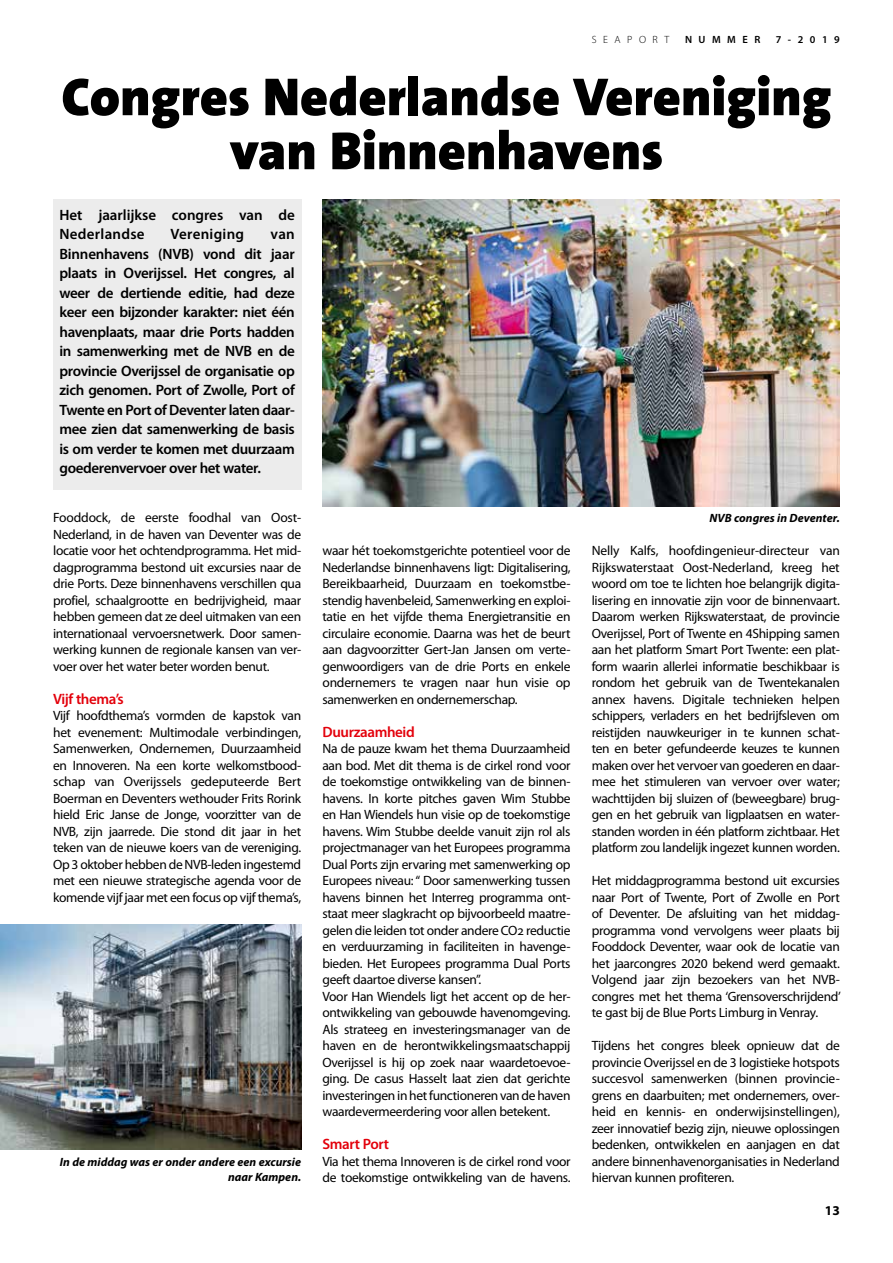
<style>
.page{position:relative;width:893px;height:1263px;background:#fff}
.page>*{position:absolute;margin:0;border:0;box-sizing:border-box;transform-origin:0 0}
.t1{font:900 54px/54px "The Sans";color:#000;text-align:center}
.t2{font:600 15px/19.5px "Myriad Pro";letter-spacing:-.015em;color:#000}
.t3{font:600 15px "Myriad Pro";letter-spacing:-.025em;color:#e3000b}
.t4{font:600 15px "Myriad Pro";letter-spacing:.02em;color:#000}
.t5{font:13.5px/16.5px "Myriad Pro";letter-spacing:-.025em;color:#000;text-align:justify}
.t6{font:700 13.5px "Myriad Pro";color:#000}
.t7{font:italic 700 12px/15px "Myriad Pro";color:#000;text-align:right}
.t8{font:600 10.5px "Myriad Pro";letter-spacing:.62em;color:#000}
.t9{font:300 10.5px "Myriad Pro";letter-spacing:.62em;color:#000}
</style>
<div class="page">
<div style="left:53px;top:199px;width:248px;height:290px;background:#ececec"></div>
<img style="left:0;top:925px;width:301px;height:224px">
<img style="left:322px;top:199px;width:518px;height:307px">
<p class="t9" style="left:592px;top:33px;width:79px">SEAPORT</p>
<p class="t8" style="left:685px;top:33px;width:77px">NUMMER</p>
<p class="t8" style="left:776px;top:33px;width:65px">7-2019</p>
<h1 class="t1" style="left:61px;top:69px;width:772px">Congres Nederlandse Vereniging van Binnenhavens</h1>
<p class="t2" style="left:60px;top:205px;width:237px">Het jaarlijkse congres van de<br>Nederlandse</p>
<p class="t4" style="left:171px;top:226px;width:75px">Vereniging</p>
<p class="t2" style="left:60px;top:225px;width:237px;text-align:justify;text-indent:211px">van Binnenhavens (NVB) vond dit jaar plaats in Overijssel. Het congres, al weer de dertiende editie, had deze keer een bijzonder karakter: niet één havenplaats, maar drie Ports hadden in samenwerking met de NVB en de provincie Overijssel de organisatie op zich genomen. Port of Zwolle, Port of Twente en Port of Deventer laten daar&shy;mee zien dat samenwerking de basis is om verder te komen met duurzaam goederenvervoer over het water.</p>
<p class="t5" style="left:53px;top:510px;width:250px">Fooddock, de eerste foodhal van Oost-Nederland, in de haven van Deventer was de locatie voor het ochtendprogramma. Het mid&shy;dagprogramma bestond uit excursies naar de drie Ports. Deze binnenhavens verschillen qua profiel, schaalgrootte en bedrijvigheid, maar hebben gemeen dat ze deel uitmaken van een internationaal vervoersnetwerk. Door samen&shy;werking kunnen de regionale kansen van ver&shy;voer over het water beter worden benut.</p>
<p class="t3" style="left:53px;top:690px;width:72px">Vijf thema’s</p>
<p class="t5" style="left:53px;top:708px;width:250px">Vijf hoofdthema’s vormden de kapstok van het evenement: Multimodale verbindingen, Samenwerken, Ondernemen, Duurzaamheid en Innoveren. Na een korte welkomstbood&shy;schap van Overijssels gedeputeerde Bert Boerman en Deventers wethouder Frits Rorink hield Eric Janse de Jonge, voorzitter van de NVB, zijn jaarrede. Die stond dit jaar in het teken van de nieuwe koers van de vereniging.<br>Op 3 oktober hebben de NVB-leden ingestemd met een nieuwe strategische agenda voor de komende vijf jaar met een focus op vijf thema’s,</p>
<p class="t7" style="left:60px;top:1154px;width:243px">In de middag was er onder andere een excursie naar Kampen.</p>
<p class="t5" style="left:322px;top:542px;width:250px">waar hét toekomstgerichte potentieel voor de Nederlandse binnenhavens ligt: Digitalisering, Bereikbaarheid, Duurzaam en toekomstbe&shy;stendig havenbeleid, Samenwerking en exploi&shy;tatie en het vijfde thema Energietransitie en circulaire economie. Daarna was het de beurt aan dagvoorzitter Gert-Jan Jansen om verte&shy;genwoordigers van de drie Ports en enkele ondernemers te vragen naar hun visie op samenwerken en ondernemerschap.</p>
<p class="t3" style="left:322px;top:723px;width:94px">Duurzaamheid</p>
<p class="t5" style="left:322px;top:741px;width:250px;text-align:left">Na de pauze kwam het thema Duurzaamheid aan bod. Met dit thema is de cirkel rond voor de toekomstige ontwikkeling van de binnen&shy;havens. In korte pitches gaven Wim Stubbe en Han Wiendels hun visie op de toekomstige havens. Wim Stubbe deelde vanuit zijn rol als projectmanager van het Europees programma Dual Ports zijn ervaring met samenwerking op Europees niveau: “ Door samenwerking tussen havens binnen het Interreg programma ont&shy;staat meer slagkracht op bijvoorbeeld maatre&shy;gelen die leiden tot onder andere CO2 reductie en verduurzaming in faciliteiten in havenge&shy;bieden. Het Europees programma Dual Ports geeft daartoe diverse kansen”.<br>Voor Han Wiendels ligt het accent op de her&shy;ontwikkeling van gebouwde havenomgeving.<br>Als strateeg en investeringsmanager van de haven en de herontwikkelingsmaatschappij Overijssel is hij op zoek naar waardetoevoe&shy;ging. De casus Hasselt laat zien dat gerichte investeringen in het functioneren van de haven waardevermeerdering voor allen betekent.</p>
<p class="t3" style="left:322px;top:1136px;width:68px">Smart Port</p>
<p class="t5" style="left:322px;top:1153px;width:250px">Via het thema Innoveren is de cirkel rond voor de toekomstige ontwikkeling van de havens.</p>
<p class="t7" style="left:709px;top:511px;width:132px">NVB congres in Deventer.</p>
<p class="t5" style="left:592px;top:543px;width:250px">Nelly Kalfs, hoofdingenieur-directeur van Rijkswaterstaat Oost-Nederland, kreeg het woord om toe te lichten hoe belangrijk digita&shy;lisering en innovatie zijn voor de binnenvaart.<br>Daarom werken Rijkswaterstaat, de provincie Overijssel, Port of Twente en 4Shipping samen aan het platform Smart Port Twente: een plat&shy;form waarin allerlei informatie beschikbaar is rondom het gebruik van de Twentekanalen annex havens. Digitale technieken helpen schippers, verladers en het bedrijfsleven om reistijden nauwkeuriger in te kunnen schat&shy;ten en beter gefundeerde keuzes te kunnen maken over het vervoer van goederen en daar&shy;mee het stimuleren van vervoer over water; wachttijden bij sluizen of (beweegbare) brug&shy;gen en het gebruik van ligplaatsen en water&shy;standen worden in één platform zichtbaar. Het platform zou landelijk ingezet kunnen worden.</p>
<p class="t5" style="left:592px;top:872px;width:251px">Het middagprogramma bestond uit excursies naar Port of Twente, Port of Zwolle en Port of Deventer. De afsluiting van het middag&shy;programma vond vervolgens weer plaats bij Fooddock Deventer, waar ook de locatie van het jaarcongres 2020 bekend werd gemaakt.<br>Volgend jaar zijn bezoekers van het NVB&shy;congres met het thema ‘Grensoverschrijdend’ te gast bij de Blue Ports Limburg in Venray.</p>
<p class="t5" style="left:592px;top:1037px;width:250px">Tijdens het congres bleek opnieuw dat de provincie Overijssel en de 3 logistieke hotspots succesvol samenwerken (binnen provincie&shy;grens en daarbuiten; met ondernemers, over&shy;heid en kennis- en onderwijsinstellingen), zeer innovatief bezig zijn, nieuwe oplossingen bedenken, ontwikkelen en aanjagen en dat andere binnenhavenorganisaties in Nederland hiervan kunnen profiteren.</p>
<p class="t6" style="left:825px;top:1203px;width:16px">13</p>
</div>
